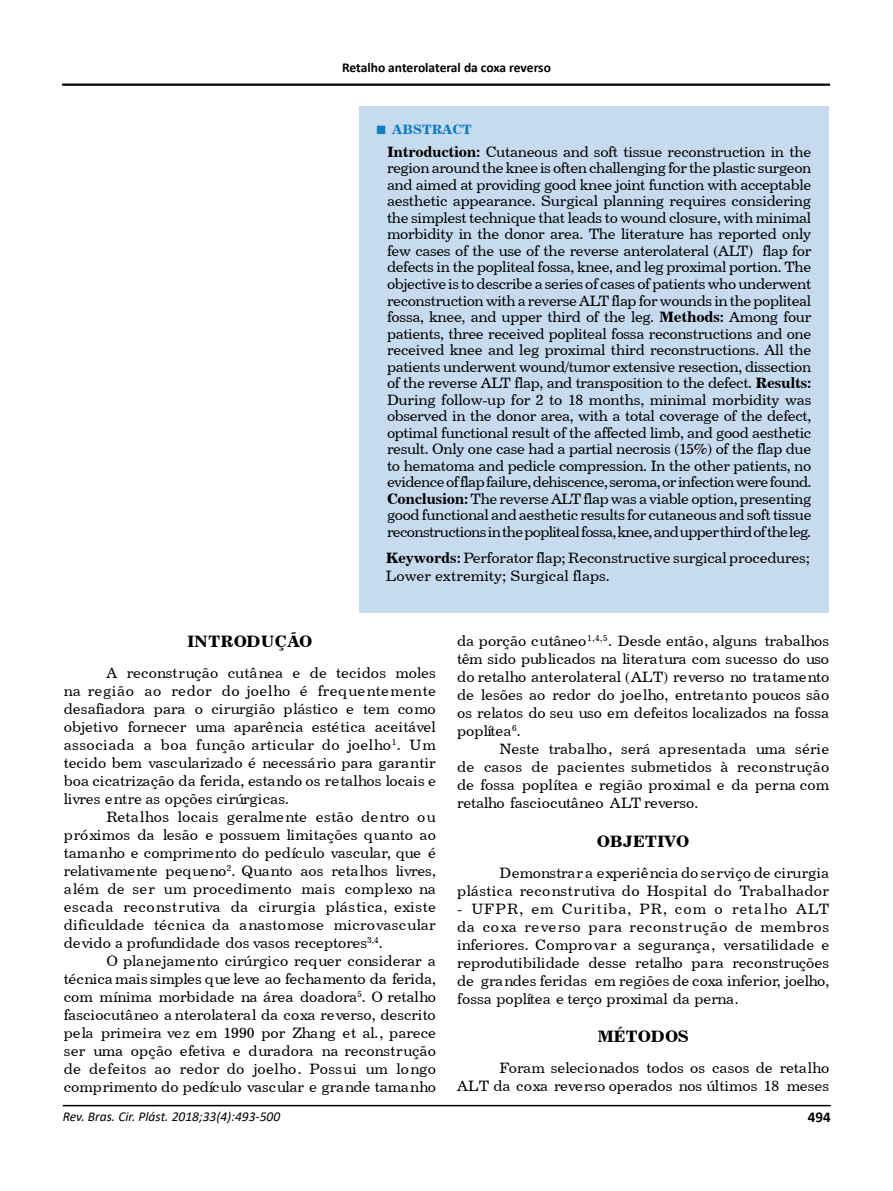
<style>
.page{position:relative;width:893px;height:1191px;background:#fff}
.page>*{position:absolute;margin:0;border:0;box-sizing:border-box;transform-origin:0 0}
.t1{font:16.5px "Century 731 BT Bold A";letter-spacing:.01em;color:#000}
.t2{font:15px/18px "Century 731 BT Roman A";color:#000;text-align:justify}
.t3{font:15px/18px "Century 731 BT Roman A";letter-spacing:.02em;color:#000;text-align:right}
.t4{font:700 15px "Calibri";color:#000}
.t5{font:italic 13.5px "Calibri";color:#000}
.t6{font:700 13.5px "Calibri";letter-spacing:-.005em;color:#000}
.t7{font:13.5px "Century 731 BT Bold A";color:#0e7dc2}
.s1{font-family:"Times New Roman";font-weight:700;font-size:18px}
.s2{font-family:"Century 731 BT Bold A"}
</style>
<div class="page">
<hr style="left:63px;top:1104px;width:768px;height:2px;background:#000">
<hr style="left:62px;top:84px;width:768px;height:2px;background:#000">
<div style="left:359px;top:106px;width:470px;height:507px;background:#c7dbee"></div>
<p class="t6" style="left:342px;top:58px;width:210px">Retalho anterolateral da coxa reverso</p>
<p class="t7" style="left:376px;top:121px;width:98px"><span class="s1">■</span> ABSTRACT</p>
<p class="t2" style="left:387px;top:143px;width:426px;line-height:16.5px"><span class="s2">Introduction:</span> Cutaneous and soft tissue reconstruction in the region around the knee is often challenging for the plastic surgeon and aimed at providing good knee joint function with acceptable aesthetic appearance. Surgical planning requires considering the simplest technique that leads to wound closure, with minimal morbidity in the donor area. The literature has reported only few cases of the use of the reverse anterolateral (ALT) flap for defects in the popliteal fossa, knee, and leg proximal portion. The objective is to describe a series of cases of patients who underwent reconstruction with a reverse ALT flap for wounds in the popliteal fossa, knee, and upper third of the leg. <span class="s2">Methods:</span> Among four patients, three received popliteal fossa reconstructions and one received knee and leg proximal third reconstructions. All the patients underwent wound/tumor extensive resection, dissection of the reverse ALT flap, and transposition to the defect. <span class="s2">Results:<br></span>During follow-up for 2 to 18 months, minimal morbidity was observed in the donor area, with a total coverage of the defect, optimal functional result of the affected limb, and good aesthetic result. Only one case had a partial necrosis (15%) of the flap due to hematoma and pedicle compression. In the other patients, no evidence of flap failure, dehiscence, seroma, or infection were found.<br><span class="s2">Conclusion:</span> The reverse ALT flap was a viable option, presenting good functional and aesthetic results for cutaneous and soft tissue reconstructions in the popliteal fossa, knee, and upper third of the leg.</p>
<p class="t2" style="left:386px;top:548px;width:426px"><span class="s2">Keywords:</span> Perforator flap; Reconstructive surgical procedures;<br>Lower extremity; Surgical flaps.</p>
<p class="t1" style="left:187px;top:631px;width:127px">INTRODUÇÃO</p>
<p class="t2" style="left:64px;top:663px;width:374px;text-indent:43px">A reconstrução cutânea e de tecidos moles na região ao redor do joelho é frequentemente desafiadora para o cirurgião plástico e tem como objetivo fornecer uma aparência estética aceitável associada a boa função articular do joelho<sup>1</sup>. Um tecido bem vascularizado é necessário para garantir boa cicatrização da ferida, estando os retalhos locais e livres entre as opções cirúrgicas.</p>
<p class="t2" style="left:64px;top:807px;width:374px;text-indent:43px">Retalhos locais geralmente estão dentro ou próximos da lesão e possuem limitações quanto ao tamanho e comprimento do pedículo vascular, que é relativamente pequeno<sup>2</sup>. Quanto aos retalhos livres, além de ser um procedimento mais complexo na escada reconstrutiva da cirurgia plástica, existe dificuldade técnica da anastomose microvascular devido a profundidade dos vasos receptores<sup>3,4</sup>.</p>
<p class="t2" style="left:64px;top:951px;width:374px;text-indent:43px">O planejamento cirúrgico requer considerar a técnica mais simples que leve ao fechamento da ferida, com mínima morbidade na área doadora<sup>5</sup>. O retalho fasciocutâneo a nterolateral da coxa reverso , descrito pela primeira vez em 1990 por Zhang et al., parece ser uma opção efetiva e duradora na reconstrução de defeitos ao redor do joelho. Possui um longo comprimento do pedículo vascular e grande tamanho</p>
<p class="t2" style="left:457px;top:632px;width:374px">da porção cutâneo<sup>1,4,5</sup>. Desde então, alguns trabalhos têm sido publicados na literatura com sucesso do uso do retalho anterolateral (ALT) reverso no tratamento de lesões ao redor do joelho, entretanto poucos são os relatos do seu uso em defeitos localizados na fossa poplítea<sup>6</sup>.</p>
<p class="t2" style="left:457px;top:740px;width:374px;text-indent:43px">Neste trabalho, será apresentada uma série de casos de pacientes submetidos à reconstrução de fossa poplítea e região proximal e da perna com retalho fasciocutâneo ALT reverso.</p>
<p class="t1" style="left:597px;top:831px;width:94px">OBJETIVO</p>
<p class="t3" style="left:457px;top:863px;width:374px">Demonstrar a experiência do serviço de cirurgia plástica reconstrutiva do Hospital do Trabalhador</p>
<p class="t2" style="left:457px;top:899px;width:374px">- UFPR, em Curitiba, PR, com o retalho ALT da coxa reverso para reconstrução de membros inferiores. Comprovar a segurança, versatilidade e reprodutibilidade desse retalho para reconstruções de grandes feridas em regiões de coxa inferior, joelho, fossa poplítea e terço proximal da perna.</p>
<p class="t1" style="left:597px;top:1026px;width:93px">MÉTODOS</p>
<p class="t2" style="left:457px;top:1058px;width:374px;text-align:right">Foram selecionados todos os casos de retalho<br>ALT da coxa reverso operados nos últimos 18 meses</p>
<p class="t5" style="left:63px;top:1107px;width:219px">Rev. Bras. Cir. Plást. 2018;33(4):493-500</p>
<p class="t4" style="left:808px;top:1106px;width:24px">494</p>
</div>
